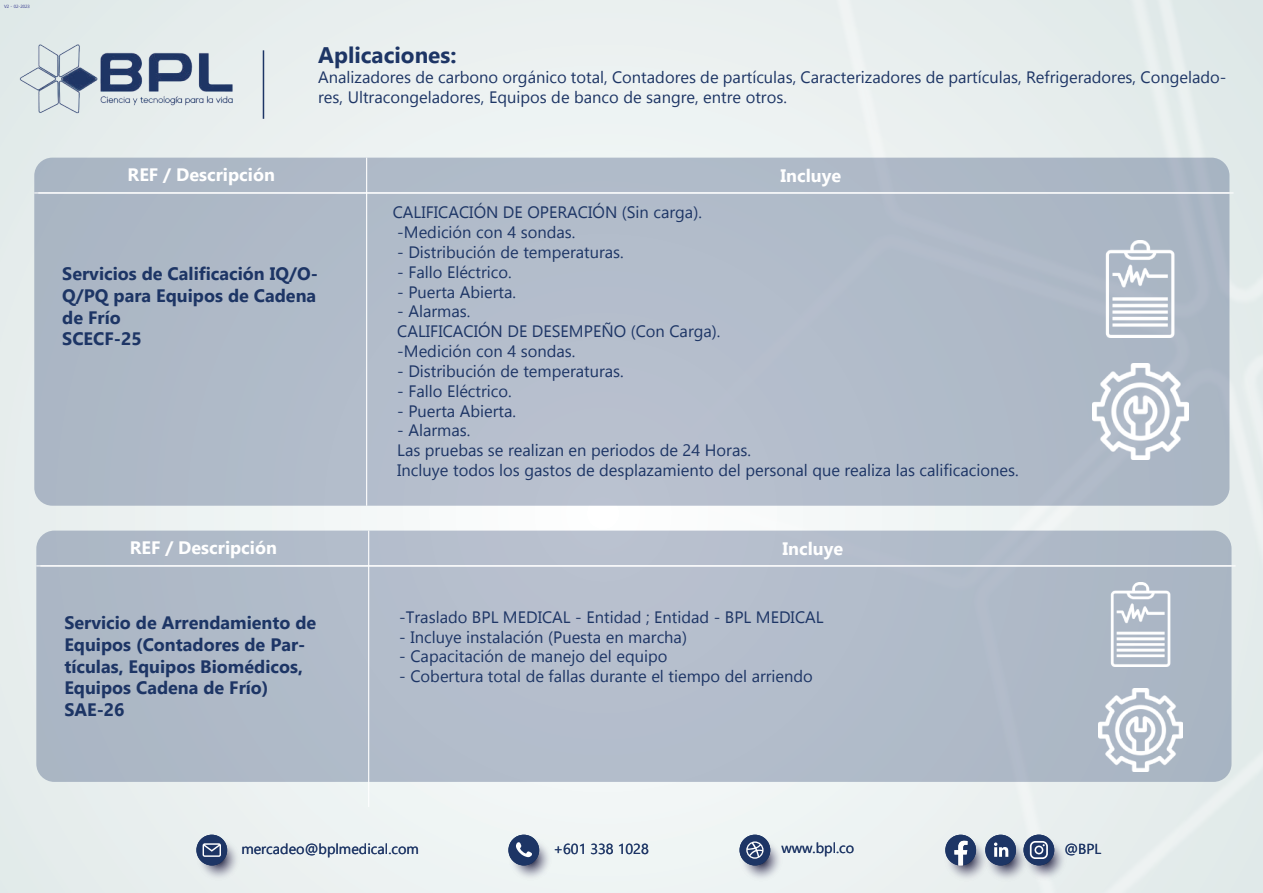
<style>
.page{position:relative;width:1263px;height:893px;background:#fff}
.page>*{position:absolute;margin:0;border:0;box-sizing:border-box;transform-origin:0 0}
.t1{font:700 22.5px "Gadugi";color:#1d3565}
.t2{font:700 18px/21.6px "Gadugi";color:#1d3565}
.t3{font:700 18px "Gadugi";color:#fff}
.t4{font:16.5px/19.8px "Gadugi";color:#1d3565}
.t5{font:14.4px "Gadugi";color:#1d3565}
.t6{font:4.5px "Gadugi";color:#2f328a}
</style>
<div class="page">
<div style="left:0;top:0;width:1263px;height:892px;background:#e9efef"></div>
<img style="left:493px;top:0;width:770px;height:892px">
<svg style="left:739px;top:837px;width:44px;height:44px"></svg>
<div style="left:739px;top:834px;width:31px;height:31px;background:#1d3565;border-radius:50%"></div>
<svg style="left:746px;top:841px;width:17px;height:17px"></svg>
<svg style="left:1023px;top:836px;width:44px;height:45px"></svg>
<div style="left:1023px;top:834px;width:31px;height:31px;background:#1d3565;border-radius:50%"></div>
<svg style="left:1030px;top:841px;width:18px;height:18px"></svg>
<svg style="left:943px;top:836px;width:46px;height:45px"></svg>
<svg style="left:945px;top:834px;width:31px;height:31px"></svg>
<svg style="left:983px;top:836px;width:46px;height:46px"></svg>
<div style="left:985px;top:834px;width:31px;height:31px;background:#1d3565;border-radius:50%"></div>
<svg style="left:994px;top:842px;width:14px;height:14px"></svg>
<svg style="left:508px;top:836px;width:44px;height:44px"></svg>
<div style="left:508px;top:834px;width:31px;height:31px;background:#1d3565;border-radius:50%"></div>
<svg style="left:196px;top:836px;width:44px;height:44px"></svg>
<div style="left:196px;top:834px;width:31px;height:31px;background:#1d3565;border-radius:50%"></div>
<svg style="left:203px;top:843px;width:18px;height:13px"></svg>
<svg style="left:516px;top:842px;width:16px;height:15px"></svg>
<hr style="left:263px;top:50px;width:1px;height:69px;background:#1d3565">
<div style="left:34px;top:158px;width:1195px;height:347px;background:#b0bbc9;border-radius:18px"></div>
<hr style="left:38px;top:192px;width:1195px;height:1px;background:#fff">
<hr style="left:34px;top:192px;width:1195px;height:1px;background:#fff">
<hr style="left:366px;top:158px;width:1px;height:347px;background:#fff">
<div style="left:36px;top:530px;width:1195px;height:251px;background:#b1bbca;border-radius:18px"></div>
<hr style="left:40px;top:565px;width:1195px;height:1px;background:#fff">
<hr style="left:36px;top:565px;width:1195px;height:1px;background:#fff">
<hr style="left:368px;top:530px;width:1px;height:277px;background:#fff">
<img style="left:11px;top:9px;width:222px;height:105px">
<img style="left:1105px;top:241px;width:70px;height:97px">
<img style="left:1092px;top:363px;width:96px;height:96px">
<img style="left:1111px;top:582px;width:60px;height:84px">
<img style="left:1098px;top:688px;width:84px;height:83px">
<p class="t6" style="left:4px;top:4px;width:27px">V2 - 02-2023</p>
<h1 class="t1" style="left:318px;top:41px;width:140px">Aplicaciones:</h1>
<p class="t4" style="left:318px;top:67px;width:910px">Analizadores de carbono orgánico total, Contadores de partículas, Caracterizadores de partículas, Refrigeradores, Congelado&shy;res, Ultracongeladores, Equipos de banco de sangre, entre otros.</p>
<p class="t3" style="left:128px;top:164px;width:149px">REF / Descripción</p>
<p class="t3" style="left:780px;top:165px;width:62px">Incluye</p>
<p class="t4" style="left:393px;top:202px;width:311px">CALIFICACIÓN DE OPERACIÓN (Sin carga). -Medición con 4 sondas.</p>
<p class="t4" style="left:397px;top:242px;width:228px">- Distribución de temperaturas.</p>
<p class="t4" style="left:397px;top:262px;width:116px">- Fallo Eléctrico.</p>
<p class="t4" style="left:397px;top:282px;width:120px">- Puerta Abierta.</p>
<p class="t4" style="left:397px;top:301px;width:325px">- Alarmas.<br>CALIFICACIÓN DE DESEMPEÑO (Con Carga). -Medición con 4 sondas.</p>
<p class="t4" style="left:397px;top:361px;width:228px">- Distribución de temperaturas.</p>
<p class="t4" style="left:397px;top:381px;width:116px">- Fallo Eléctrico.</p>
<p class="t4" style="left:397px;top:400px;width:120px">- Puerta Abierta.</p>
<p class="t4" style="left:397px;top:420px;width:623px">- Alarmas.<br>Las pruebas se realizan en periodos de 24 Horas.<br>Incluye todos los gastos de desplazamiento del personal que realiza las calificaciones.</p>
<p class="t2" style="left:62px;top:263px;width:257px">Servicios de Calificación IQ/O-<br>Q/PQ para Equipos de Cadena de Frío<br>SCECF-25</p>
<p class="t3" style="left:130px;top:537px;width:149px">REF / Descripción</p>
<p class="t3" style="left:782px;top:537px;width:62px">Incluye</p>
<p class="t2" style="left:64px;top:612px;width:253px">Servicio de Arrendamiento de<br>Equipos (Contadores de Par&shy;tículas, Equipos Biomédicos,<br>Equipos Cadena de Frío)<br>SAE-26</p>
<p class="t4" style="left:399px;top:607px;width:426px">-Traslado BPL MEDICAL - Entidad ; Entidad - BPL MEDICAL</p>
<p class="t4" style="left:399px;top:626px;width:289px">- Incluye instalación (Puesta en marcha)</p>
<p class="t4" style="left:399px;top:646px;width:270px">- Capacitación de manejo del equipo</p>
<p class="t4" style="left:399px;top:666px;width:415px">- Cobertura total de fallas durante el tiempo del arriendo</p>
<p class="t5" style="left:241px;top:839px;width:179px">mercadeo@bplmedical.com</p>
<p class="t5" style="left:553px;top:839px;width:97px">+601 338 1028</p>
<p class="t5" style="left:781px;top:839px;width:75px">www.bpl.co</p>
<p class="t5" style="left:1064px;top:840px;width:38px">@BPL</p>
</div>
